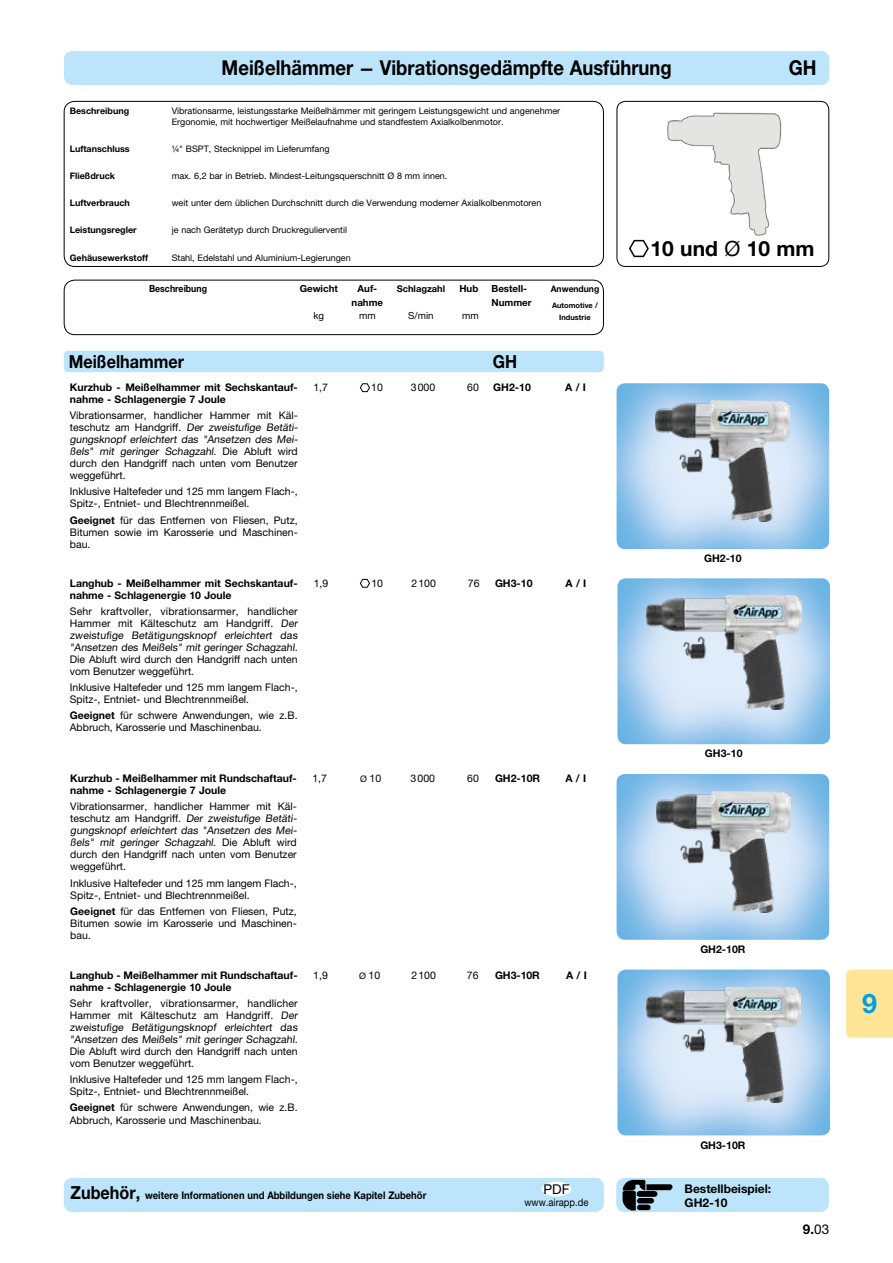
<style>
.page{position:relative;width:893px;height:1263px;background:#fff}
.page>*{position:absolute;margin:0;border:0;box-sizing:border-box;transform-origin:0 0}
.t1{font:700 27px "Helvetica Neue LT Pro";color:#009fe3}
.t2{font:700 21px "Helvetica Neue LT Pro";color:#000}
.t3{font:700 20.55px "Helvetica Neue LT Pro";color:#000;scale:.9 1}
.t4{font:700 18px "Helvetica Neue LT Pro";color:#000;scale:.9 1}
.t5{font:700 13.5px "Helvetica Neue LT Pro";color:#000}
.t6{font:13.5px "Helvetica Neue LT Pro";color:#000}
.t7{font:700 12px/14.4px "Helvetica Neue LT Pro";color:#000}
.t8{font:10.5px/12px "Helvetica Neue LT Pro";color:#000}
.t9{font:700 10.5px/12px "Helvetica Neue LT Pro";color:#000}
.t10{font:700 10.5px "Helvetica Neue LT Pro";color:#000;scale:.9 1}
.t11{font:10.5px "Helvetica Neue LT Pro";color:#000;scale:.9 1}
.t12{font:700 9.75px/13.2px "Helvetica Neue LT Pro";color:#000;text-align:center}
.t13{font:700 9.75px "Helvetica Neue LT Pro";color:#000;scale:.9 1}
.t14{font:9.75px "Helvetica Neue LT Pro";color:#000}
.t15{font:700 9.3px "Helvetica Neue LT Pro";color:#000}
.t16{font:9px/10.5px "Helvetica Neue LT Pro";color:#000}
.t17{font:700 9px "Helvetica Neue LT Pro";color:#000}
.t18{font:700 9px "Helvetica Neue LT Pro";color:#000;scale:.95 1}
.t19{font:700 7.5px/12px "Helvetica Neue LT Pro";color:#000;text-align:center}
.s1{font-family:"Arial Narrow"}
.s2{font-weight:700}
.s3{font-size:9px}
.s4{font-size:18px}
.s5{font-weight:400}
</style>
<div class="page">
<div style="left:64px;top:1178px;width:540px;height:34px;background:#bce4fa;border-radius:9px"></div>
<div style="left:541px;top:1181px;width:30px;height:15px;background:#fff;border-radius:50%"></div>
<div style="left:616px;top:1178px;width:213px;height:34px;background:#bce4fa;border-radius:9px"></div>
<img style="left:621px;top:1178px;width:52px;height:33px">
<div style="left:64px;top:51px;width:765px;height:34px;background:#bce4fa;border-radius:9px"></div>
<div style="left:64px;top:351px;width:540px;height:21px;background:#bce4fa;border-radius:4px"></div>
<img style="left:617px;top:383px;width:212px;height:166px">
<img style="left:656px;top:400px;width:133px;height:121px">
<div style="left:64px;top:101px;width:540px;height:166px;border:1px solid #000;border-radius:11px"></div>
<div style="left:617px;top:101px;width:212px;height:166px;border:1px solid #000;border-radius:9px"></div>
<img style="left:667px;top:113px;width:115px;height:122px">
<img style="left:617px;top:774px;width:212px;height:166px">
<img style="left:617px;top:578px;width:213px;height:166px">
<img style="left:646px;top:595px;width:155px;height:115px">
<img style="left:617px;top:969px;width:213px;height:166px">
<img style="left:656px;top:792px;width:134px;height:120px">
<img style="left:646px;top:988px;width:155px;height:114px">
<div style="left:64px;top:280px;width:540px;height:55px;border:1px solid #000;border-radius:11px"></div>
<div style="left:846px;top:969px;width:47px;height:68px;background:#ffe596"></div>
<svg style="left:360px;top:383px;width:10px;height:9px"></svg>
<svg style="left:360px;top:579px;width:10px;height:9px"></svg>
<svg style="left:629px;top:239px;width:20px;height:19px"></svg>
<h3 class="t3" style="left:222px;top:55px;width:502px">Meißelhämmer <span class="s1">―</span> Vibrationsgedämpfte Ausführung</h3>
<h3 class="t3" style="left:789px;top:55px;width:32px">GH</h3>
<p class="t17" style="left:70px;top:105px;width:61px">Beschreibung</p>
<p class="t16" style="left:172px;top:105px;width:390px">Vibrationsarme, leistungsstarke Meißelhämmer mit geringem Leistungsgewicht und angenehmer<br>Ergonomie, mit hochwertiger Meißelaufnahme und standfestem Axialkolbenmotor.</p>
<p class="t17" style="left:70px;top:143px;width:62px">Luftanschluss</p>
<p class="t16" style="left:172px;top:143px;width:159px">¼" BSPT, Stecknippel im Lieferumfang</p>
<p class="t17" style="left:70px;top:170px;width:47px">Fließdruck</p>
<p class="t16" style="left:172px;top:170px;width:277px">max. 6,2 bar in Betrieb. Mindest-Leitungsquerschnitt Ø 8 mm innen.</p>
<p class="t17" style="left:70px;top:197px;width:62px">Luftverbrauch</p>
<p class="t16" style="left:172px;top:198px;width:371px">weit unter dem üblichen Durchschnitt durch die Verwendung moderner Axialkolbenmotoren</p>
<p class="t17" style="left:70px;top:225px;width:68px">Leistungsregler</p>
<p class="t16" style="left:172px;top:225px;width:177px">je nach Gerätetyp durch Druckregulierventil</p>
<p class="t17" style="left:70px;top:252px;width:80px">Gehäusewerkstoff</p>
<p class="t16" style="left:172px;top:252px;width:180px">Stahl, Edelstahl und Aluminium-Legierungen</p>
<p class="t13" style="left:149px;top:283px;width:66px">Beschreibung</p>
<p class="t12" style="left:300px;top:282px;width:40px">Gewicht</p>
<p class="t14" style="left:313px;top:310px;width:12px">kg</p>
<p class="t12" style="left:352px;top:282px;width:33px">Auf&shy;nahme</p>
<p class="t14" style="left:359px;top:310px;width:18px">mm</p>
<p class="t15" style="left:397px;top:283px;width:50px">Schlagzahl</p>
<p class="t14" style="left:408px;top:309px;width:27px">S/min</p>
<p class="t12" style="left:459px;top:282px;width:20px">Hub</p>
<p class="t14" style="left:462px;top:310px;width:18px">mm</p>
<p class="t12" style="left:491px;top:282px;width:42px;text-align:left">Bestell-<br>Nummer</p>
<p class="t18" style="left:551px;top:283px;width:53px">Anwendung</p>
<p class="t19" style="left:552px;top:299px;width:48px">Automotive /<br>Industrie</p>
<h3 class="t4" style="left:69px;top:350px;width:130px">Meißelhammer</h3>
<h3 class="t4" style="left:493px;top:350px;width:29px">GH</h3>
<p class="t9" style="left:70px;top:381px;width:229px">Kurzhub - Meißelhammer mit Sechskantauf&shy;nahme - Schlagenergie 7 Joule</p>
<p class="t8" style="left:70px;top:409px;width:231px">Vibrationsarmer, handlicher Hammer mit Käl&shy;t es c h u tz a m H a n d g r i ff . Der zweistufige Betäti&shy;gungsknopf erleichtert das "Ansetzen des Mei&shy;ßels" mit geringer Schagzahl. D i e A b l u ft w i rd durch den Handgriff nach unten vom Benutzer weggeführt.</p>
<p class="t8" style="left:70px;top:485px;width:229px">Inklusive Haltefeder und 125 mm langem Flach-,<br>Spitz-, Entniet- und Blechtrennmeißel.</p>
<p class="t8" style="left:70px;top:514px;width:229px;text-align:justify"><span class="s2">Geeignet</span> für das Entfernen von Fliesen, Putz, Bitumen sowie im Karosserie und Maschinen&shy;bau.</p>
<p class="t9" style="left:70px;top:576px;width:229px">Langhub - Meißelhammer mit Sechskantauf&shy;nahme - Schlagenergie 10 Joule</p>
<p class="t8" style="left:70px;top:605px;width:231px">Sehr kraftvoller, vibrationsarmer, handlicher Hammer mit Kälteschutz am Handgriff. Der zweistufige Betätigungsknopf erleichtert das "Ansetzen des Meißels" mit geringer Schagzahl.<br>Die Abluft wird durch den Handgriff nach unten vom Benutzer weggeführt.</p>
<p class="t8" style="left:70px;top:681px;width:229px">Inklusive Haltefeder und 125 mm langem Flach-,<br>Spitz-, Entniet- und Blechtrennmeißel.</p>
<p class="t8" style="left:70px;top:709px;width:229px"><span class="s2">Geeignet</span> für schwere Anwendungen, wie z.B.<br>Abbruch, Karosserie und Maschinenbau.</p>
<p class="t8" style="left:313px;top:381px;width:16px">1,7</p>
<p class="t8" style="left:371px;top:381px;width:13px">10</p>
<p class="t8" style="left:411px;top:381px;width:26px">3000</p>
<p class="t8" style="left:467px;top:381px;width:13px">60</p>
<p class="t9" style="left:493px;top:381px;width:39px">GH2-10</p>
<p class="t9" style="left:565px;top:381px;width:22px">A / I</p>
<p class="t8" style="left:314px;top:577px;width:16px">1,9</p>
<p class="t8" style="left:371px;top:577px;width:13px">10</p>
<p class="t8" style="left:411px;top:577px;width:26px">2100</p>
<p class="t8" style="left:468px;top:577px;width:13px">76</p>
<p class="t9" style="left:495px;top:576px;width:39px">GH3-10</p>
<p class="t9" style="left:566px;top:576px;width:22px">A / I</p>
<p class="t9" style="left:70px;top:772px;width:228px">Kurzhub - Meißelhammer mit Rundschaftauf&shy;nahme - Schlagenergie 7 Joule</p>
<p class="t8" style="left:70px;top:800px;width:230px">Vibrationsarmer, handlicher Hammer mit Käl&shy;t es c h u tz a m H a n d g r i ff . Der zweistufige Betäti&shy;gungsknopf erleichtert das "Ansetzen des Mei&shy;ßels" mit geringer Schagzahl. D i e A b l u ft w i rd durch den Handgriff nach unten vom Benutzer weggeführt.</p>
<p class="t8" style="left:70px;top:877px;width:228px">Inklusive Haltefeder und 125 mm langem Flach-,<br>Spitz-, Entniet- und Blechtrennmeißel.</p>
<p class="t8" style="left:70px;top:905px;width:228px;text-align:justify"><span class="s2">Geeignet</span> für das Entfernen von Fliesen, Putz, Bitumen sowie im Karosserie und Maschinen&shy;bau.</p>
<p class="t9" style="left:70px;top:969px;width:229px">Langhub - Meißelhammer mit Rundschaftauf&shy;nahme - Schlagenergie 10 Joule</p>
<p class="t8" style="left:70px;top:997px;width:231px">Sehr kraftvoller, vibrationsarmer, handlicher Hammer mit Kälteschutz am Handgriff. Der zweistufige Betätigungsknopf erleichtert das "Ansetzen des Meißels" mit geringer Schagzahl.<br>Die Abluft wird durch den Handgriff nach unten vom Benutzer weggeführt.</p>
<p class="t8" style="left:70px;top:1073px;width:229px">Inklusive Haltefeder und 125 mm langem Flach-,<br>Spitz-, Entniet- und Blechtrennmeißel.</p>
<p class="t8" style="left:70px;top:1101px;width:229px"><span class="s2">Geeignet</span> für schwere Anwendungen, wie z.B.<br>Abbruch, Karosserie und Maschinenbau.</p>
<p class="t8" style="left:312px;top:772px;width:16px">1,7</p>
<p class="t8" style="left:360px;top:772px;width:23px"><span class="s3">Ø</span> 10</p>
<p class="t8" style="left:411px;top:772px;width:26px">3000</p>
<p class="t8" style="left:467px;top:772px;width:13px">60</p>
<p class="t9" style="left:495px;top:772px;width:47px">GH2-10R</p>
<p class="t9" style="left:565px;top:772px;width:22px">A / I</p>
<p class="t8" style="left:313px;top:969px;width:16px">1,9</p>
<p class="t8" style="left:359px;top:969px;width:23px"><span class="s3">Ø</span> 10</p>
<p class="t8" style="left:411px;top:969px;width:26px">2100</p>
<p class="t8" style="left:467px;top:969px;width:13px">76</p>
<p class="t9" style="left:495px;top:969px;width:46px">GH3-10R</p>
<p class="t9" style="left:566px;top:969px;width:22px">A / I</p>
<p class="t10" style="left:71px;top:1189px;width:397px"><span class="s4">Zubehör,</span> weitere Informationen und Abbildungen siehe Kapitel Zubehör</p>
<p class="t6" style="left:543px;top:1181px;width:28px">PDF</p>
<p class="t11" style="left:524px;top:1196px;width:73px">www.airapp.de</p>
<h2 class="t2" style="left:650px;top:235px;width:166px">10 und <span class="s5">Ø</span> 10 mm</h2>
<p class="t9" style="left:704px;top:552px;width:39px">GH2-10</p>
<p class="t9" style="left:705px;top:747px;width:39px">GH3-10</p>
<p class="t9" style="left:700px;top:943px;width:47px">GH2-10R</p>
<p class="t9" style="left:700px;top:1139px;width:47px">GH3-10R</p>
<p class="t7" style="left:685px;top:1181px;width:88px">Bestellbeispiel:<br>GH2-10</p>
<p class="t5" style="left:803px;top:1221px;width:28px">9.<span class="s5">03</span></p>
<h1 class="t1" style="left:862px;top:987px;width:17px">9</h1>
</div>
